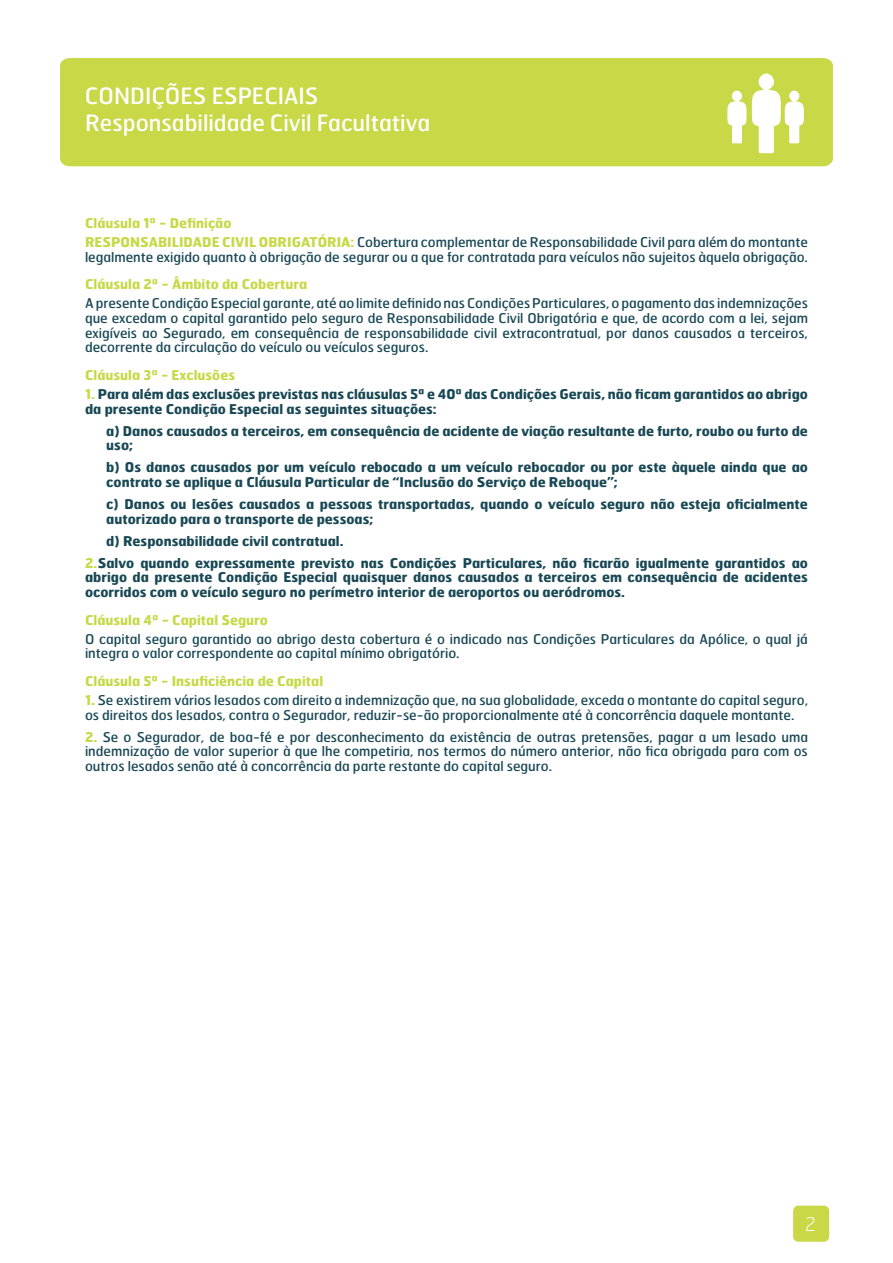
<style>
.page{position:relative;width:893px;height:1263px;background:#fff}
.page>*{position:absolute;margin:0;border:0;box-sizing:border-box;transform-origin:0 0}
.t1{font:22.5px/27px "Hermes";color:#fff}
.t2{font:100 18.75px "Hermes";color:#fff}
.t3{font:13.5px/14.7px "Hermes";color:#194855}
.t4{font:700 13.5px/14.7px "Hermes";color:#194855}
.t5{font:700 13.5px "Hermes";color:#c8d847}
.s1{font-weight:700;color:#c8d847}
.s2{color:#c8d847}
</style>
<div class="page">
<div style="left:793px;top:1205px;width:36px;height:37px;background:#c8d847;border-radius:5px"></div>
<div style="left:60px;top:58px;width:773px;height:108px;background:#c8d847"></div>
<svg style="left:752px;top:73px;width:52px;height:80px"></svg>
<svg style="left:727px;top:91px;width:19px;height:52px"></svg>
<h1 class="t1" style="left:85px;top:81px;width:347px">CONDIÇÕES ESPECIAIS<br>Responsabilidade Civil Facultativa</h1>
<p class="t3" style="left:85px;top:213px;width:724px;line-height:18.9px"><span class="s1">Cláusula 1ª - Definição<br>RESPONSABILIDADE CIVIL OBRIGATÓRIA:</span> Cobertura complementar de Responsabilidade Civil para além do montante</p>
<p class="t3" style="left:85px;top:249px;width:724px">legalmente exigido quanto à obrigação de segurar ou a que for contratada para veículos não sujeitos àquela obrigação.</p>
<p class="t5" style="left:85px;top:276px;width:224px">Cláusula 2ª - Âmbito da Cobertura</p>
<p class="t3" style="left:85px;top:296px;width:724px;text-align:justify">A presente Condição Especial garante, até ao limite definido nas Condições Particulares, o pagamento das indemnizações que excedam o capital garantido pelo seguro de Responsabilidade Civil Obrigatória e que, de acordo com a lei, sejam exigíveis ao Segurado, em consequência de responsabilidade civil extracontratual, por danos causados a terceiros, decorrente da circulação do veículo ou veículos seguros.</p>
<p class="t5" style="left:85px;top:366px;width:152px">Cláusula 3ª - Exclusões</p>
<p class="t4" style="left:85px;top:386px;width:724px"><span class="s2">1.</span> Para além das exclusões previstas nas cláusulas 5ª e 40ª das Condições Gerais, não ficam garantidos ao abrigo da presente Condição Especial as seguintes situações:</p>
<p class="t4" style="left:106px;top:423px;width:703px">a) Danos causados a terceiros, em consequência de acidente de viação resultante de furto, roubo ou furto de uso;</p>
<p class="t4" style="left:106px;top:459px;width:703px">b) Os danos causados por um veículo rebocado a um veículo rebocador ou por este àquele ainda que ao contrato se aplique a Cláusula Particular de “Inclusão do Serviço de Reboque”;</p>
<p class="t4" style="left:106px;top:496px;width:703px">c) Danos ou lesões causados a pessoas transportadas, quando o veículo seguro não esteja oficialmente autorizado para o transporte de pessoas;</p>
<p class="t4" style="left:85px;top:529px;width:724px;line-height:21.9px;text-indent:21px">d) Responsabilidade civil contratual.<br><span class="s2">2.</span>Salvo quando expressamente previsto nas Condições Particulares, não ficarão igualmente garantidos ao</p>
<p class="t4" style="left:85px;top:569px;width:724px">abrigo da presente Condição Especial quaisquer danos causados a terceiros em consequência de acidentes ocorridos com o veículo seguro no perímetro interior de aeroportos ou aeródromos.</p>
<p class="t5" style="left:85px;top:611px;width:184px">Cláusula 4ª - Capital Seguro</p>
<p class="t3" style="left:85px;top:631px;width:724px">O capital seguro garantido ao abrigo desta cobertura é o indicado nas Condições Particulares da Apólice, o qual já integra o valor correspondente ao capital mínimo obrigatório.</p>
<p class="t5" style="left:85px;top:672px;width:240px">Cláusula 5ª - Insuficiência de Capital</p>
<p class="t3" style="left:85px;top:692px;width:724px"><span class="s1">1.</span> Se existirem vários lesados com direito a indemnização que, na sua globalidade, exceda o montante do capital seguro, os direitos dos lesados, contra o Segurador, reduzir-se-ão proporcionalmente até à concorrência daquele montante.</p>
<p class="t3" style="left:85px;top:729px;width:724px;text-align:justify"><span class="s1">2.</span> Se o Segurador, de boa-fé e por desconhecimento da existência de outras pretensões, pagar a um lesado uma indemnização de valor superior à que lhe competiria, nos termos do número anterior, não fica obrigada para com os outros lesados senão até à concorrência da parte restante do capital seguro.</p>
<h2 class="t2" style="left:805px;top:1212px;width:12px">2</h2>
</div>
